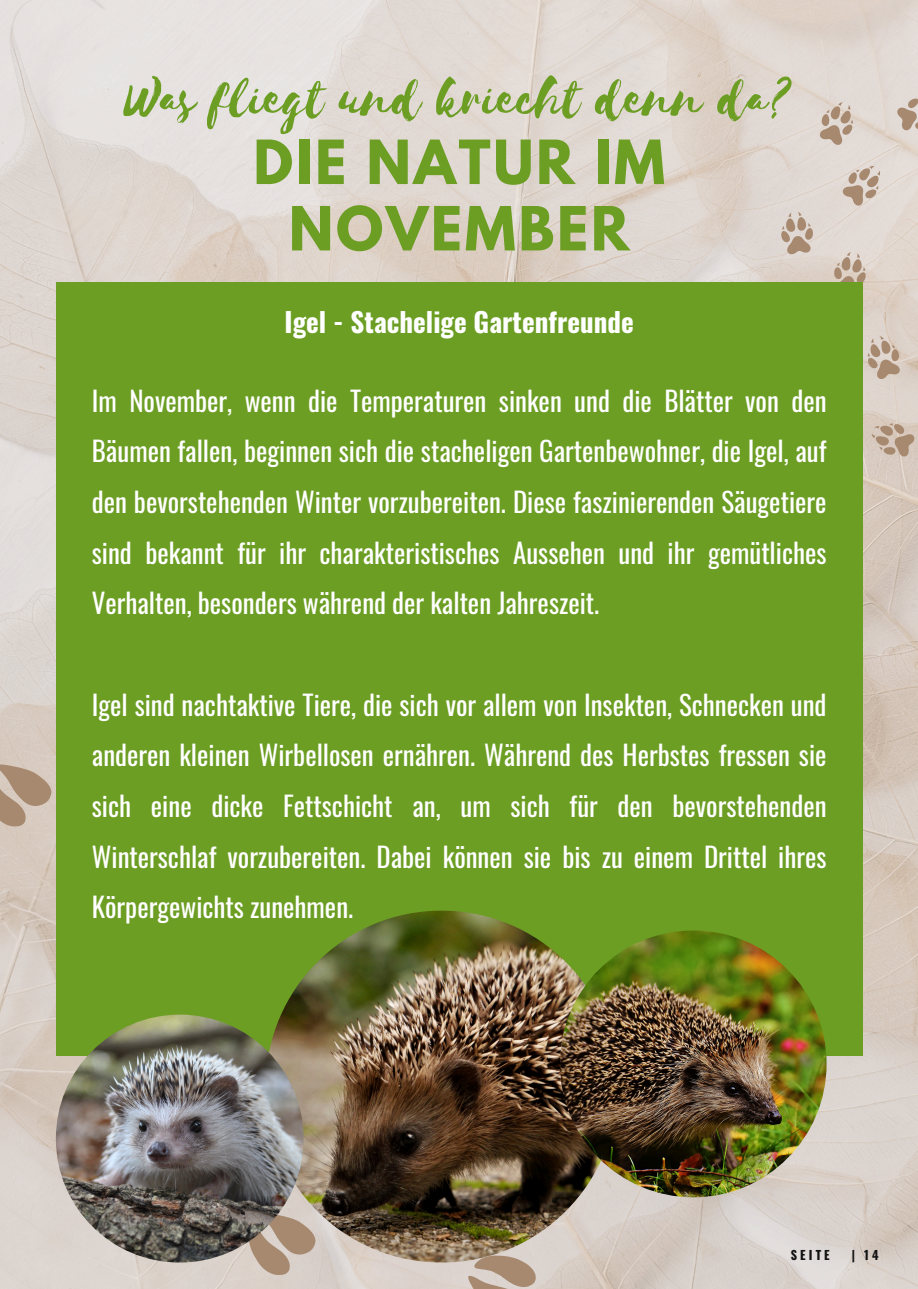
<style>
.page{position:relative;width:918px;height:1289px;background:#fff}
.page>*{position:absolute;margin:0;border:0;box-sizing:border-box;transform-origin:0 0}
.t1{font:59.85px "Selima";color:#6c9e24}
.t2{font:700 53.85px/66.3px "League Spartan";letter-spacing:.05em;color:#6c9e24;text-align:center}
.t3{font:27px/50.7px "Oswald";color:#fff;text-align:justify}
.t4{font:700 27px "Oswald";color:#fff}
.t5{font:700 12.3px "Oswald";letter-spacing:.25em;color:#121212}
</style>
<div class="page">
<img style="left:0;top:0;width:918px;height:1288px">
<svg style="left:233px;top:1184px;width:308px;height:104px;background:#cdbfb4"></svg>
<svg style="left:0;top:712px;width:56px;height:204px;background:#cebeb0"></svg>
<svg style="left:894px;top:98px;width:24px;height:35px"></svg>
<svg style="left:817px;top:102px;width:36px;height:46px;background:#cbbaad"></svg>
<svg style="left:841px;top:165px;width:39px;height:43px;background:#ccbbae"></svg>
<svg style="left:781px;top:212px;width:33px;height:45px"></svg>
<svg style="left:832px;top:252px;width:34px;height:46px"></svg>
<svg style="left:867px;top:336px;width:36px;height:46px;background:#c8b6a6"></svg>
<svg style="left:872px;top:423px;width:46px;height:36px;background:#c5b1a0"></svg>
<div style="left:56px;top:282px;width:806px;height:774px;background:#6c9e24"></div>
<img style="left:266px;top:910px;width:351px;height:352px;border-radius:50%">
<img style="left:56px;top:1014px;width:248px;height:248px;border-radius:50%">
<img style="left:560px;top:930px;width:267px;height:267px;border-radius:50%">
<p class="t1" style="left:125px;top:66px;width:671px">Was fliegt und kriecht denn da?</p>
<p class="t2" style="left:253px;top:136px;width:413px">DIE NATUR IM<br>NOVEMBER</p>
<h1 class="t4" style="left:285px;top:300px;width:351px">Igel - Stachelige Gartenfreunde</h1>
<p class="t3" style="left:92px;top:374px;width:736px">Im November, wenn die Temperaturen sinken und die Blätter von den Bäumen fallen, beginnen sich die stacheligen Gartenbewohner, die Igel, auf den bevorstehenden Winter vorzubereiten. Diese faszinierenden Säugetiere sind bekannt für ihr charakteristisches Aussehen und ihr gemütliches Verhalten, besonders während der kalten Jahreszeit.</p>
<h3 class="t3" style="left:92px;top:678px;width:736px">Igel sind nachtaktive Tiere, die sich vor allem von Insekten, Schnecken und anderen kleinen Wirbellosen ernähren. Während des Herbstes fressen sie sich eine dicke Fettschicht an, um sich für den bevorstehenden Winterschlaf vorzubereiten. Dabei können sie bis zu einem Drittel ihres Körpergewichts zunehmen.</h3>
<p class="t5" style="left:791px;top:1244px;width:40px">SEITE</p>
<p class="t5" style="left:852px;top:1244px;width:28px">| 14</p>
</div>
